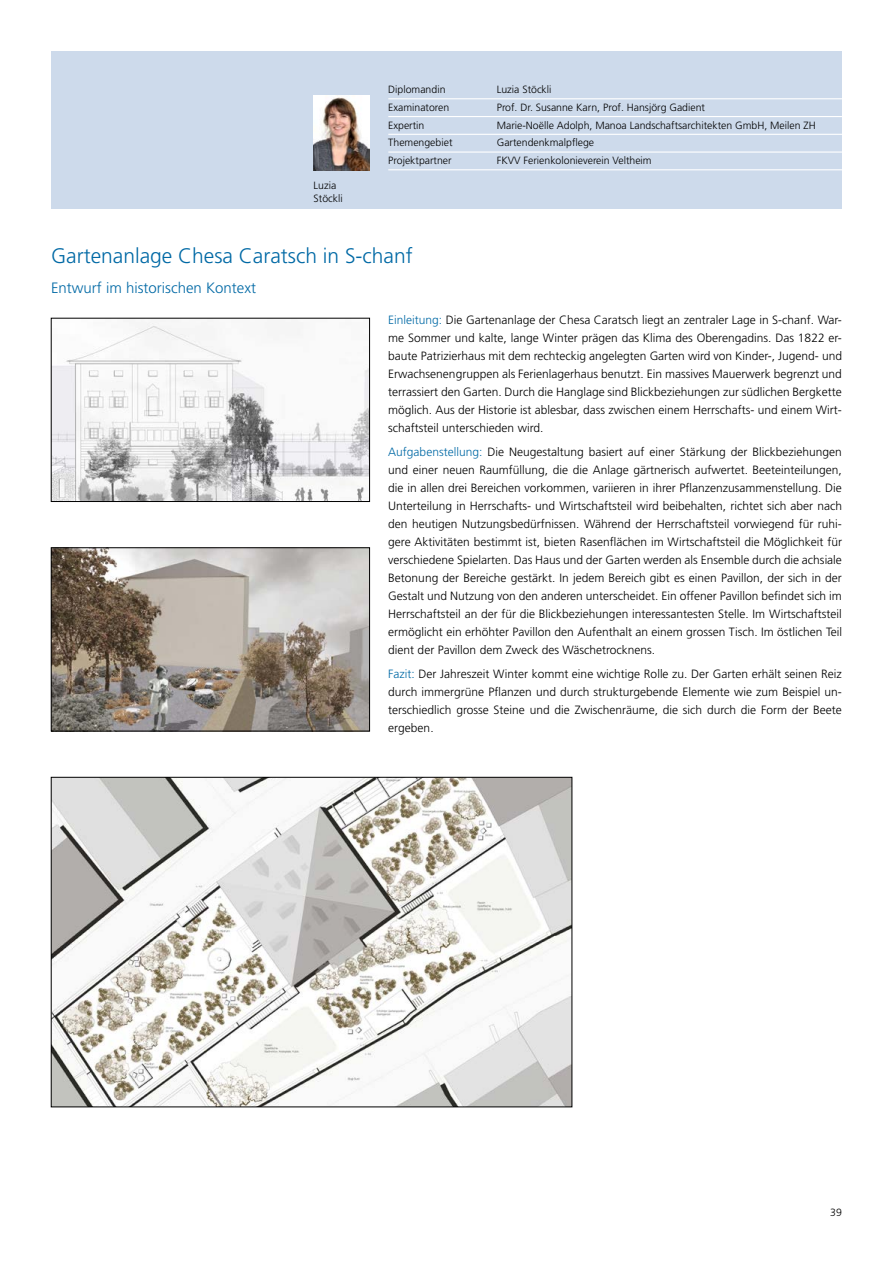
<style>
.page{position:relative;width:893px;height:1263px;background:#fff}
.page>*{position:absolute;margin:0;border:0;box-sizing:border-box;transform-origin:0 0}
.t1{font:300 21px "Frutiger LT Pro";color:#0069a5}
.t2{font:300 15px "Frutiger LT Pro";color:#0069a5}
.t3{font:300 12px/18px "Frutiger LT Pro";color:#000;text-align:justify}
.t4{font:300 10.5px/13.5px "Frutiger LT Pro";color:#000}
.s1{color:#0069a5}
</style>
<div class="page">
<div style="left:51px;top:51px;width:791px;height:157px;background:#cddaeb"></div>
<img style="left:53px;top:322px;width:315px;height:178px">
<div style="left:51px;top:318px;width:319px;height:184px;border:1px solid #000"></div>
<img style="left:53px;top:549px;width:315px;height:180px">
<div style="left:51px;top:547px;width:319px;height:184px;border:1px solid #000"></div>
<img style="left:53px;top:779px;width:517px;height:326px">
<hr style="left:388px;top:98px;width:454px;height:1px;background:#fff">
<hr style="left:388px;top:116px;width:454px;height:1px;background:#fff">
<hr style="left:388px;top:134px;width:454px;height:1px;background:#fff">
<hr style="left:388px;top:151px;width:454px;height:2px;background:#fff">
<hr style="left:388px;top:169px;width:454px;height:1px;background:#fff">
<img style="left:314px;top:95px;width:56px;height:75px">
<p class="t4" style="left:314px;top:178px;width:31px">Luzia<br>Stöckli</p>
<p class="t4" style="left:388px;top:83px;width:59px">Diplomandin</p>
<p class="t4" style="left:497px;top:83px;width:56px">Luzia Stöckli</p>
<p class="t4" style="left:388px;top:101px;width:63px">Examinatoren</p>
<p class="t4" style="left:497px;top:101px;width:210px">Prof. Dr. Susanne Karn, Prof. Hansjörg Gadient</p>
<p class="t4" style="left:388px;top:118px;width:38px">Expertin</p>
<p class="t4" style="left:497px;top:118px;width:320px">Marie-Noëlle Adolph, Manoa Landschaftsarchitekten GmbH, Meilen ZH</p>
<p class="t4" style="left:388px;top:136px;width:66px">Themengebiet</p>
<p class="t4" style="left:497px;top:136px;width:99px">Gartendenkmalpflege</p>
<p class="t4" style="left:388px;top:154px;width:65px">Projektpartner</p>
<p class="t4" style="left:497px;top:154px;width:156px">FKVV Ferienkolonieverein Veltheim</p>
<h1 class="t1" style="left:51px;top:243px;width:363px">Gartenanlage Chesa Caratsch in S-chanf</h1>
<p class="t2" style="left:51px;top:279px;width:207px">Entwurf im historischen Kontext</p>
<p class="t3" style="left:388px;top:311px;width:455px"><span class="s1">Einleitung:</span> Die Gartenanlage der Chesa Caratsch liegt an zentraler Lage in S-chanf. War&shy;me Sommer und kalte, lange Winter prägen das Klima des Oberengadins. Das 1822 er&shy;baute Patrizierhaus mit dem rechteckig angelegten Garten wird von Kinder-, Jugend- und Erwachsenengruppen als Ferienlagerhaus benutzt. Ein massives Mauerwerk begrenzt und terrassiert den Garten. Durch die Hanglage sind Blickbeziehungen zur südlichen Bergkette möglich. Aus der Historie ist ablesbar, dass zwischen einem Herrschafts- und einem Wirt&shy;schaftsteil unterschieden wird.</p>
<p class="t3" style="left:388px;top:443px;width:455px"><span class="s1">Aufgabenstellung:</span> Die Neugestaltung basiert auf einer Stärkung der Blickbeziehungen und einer neuen Raumfüllung, die die Anlage gärtnerisch aufwertet. Beeteinteilungen, die in allen drei Bereichen vorkommen, variieren in ihrer Pflanzenzusammenstellung. Die Unterteilung in Herrschafts- und Wirtschaftsteil wird beibehalten, richtet sich aber nach den heutigen Nutzungsbedürfnissen. Während der Herrschaftsteil vorwiegend für ruhi&shy;gere Aktivitäten bestimmt ist, bieten Rasenflächen im Wirtschaftsteil die Möglichkeit für verschiedene Spielarten. Das Haus und der Garten werden als Ensemble durch die achsiale Betonung der Bereiche gestärkt. In jedem Bereich gibt es einen Pavillon, der sich in der Gestalt und Nutzung von den anderen unterscheidet. Ein offener Pavillon befindet sich im Herrschaftsteil an der für die Blickbeziehungen interessantesten Stelle. Im Wirtschaftsteil ermöglicht ein erhöhter Pavillon den Aufenthalt an einem grossen Tisch. Im östlichen Teil dient der Pavillon dem Zweck des Wäschetrocknens.</p>
<p class="t3" style="left:388px;top:665px;width:455px"><span class="s1">Fazit:</span> Der Jahreszeit Winter kommt eine wichtige Rolle zu. Der Garten erhält seinen Reiz durch immergrüne Pflanzen und durch strukturgebende Elemente wie zum Beispiel un&shy;terschiedlich grosse Steine und die Zwischenräume, die sich durch die Form der Beete ergeben.</p>
<p class="t4" style="left:830px;top:1206px;width:13px">39</p>
</div>
